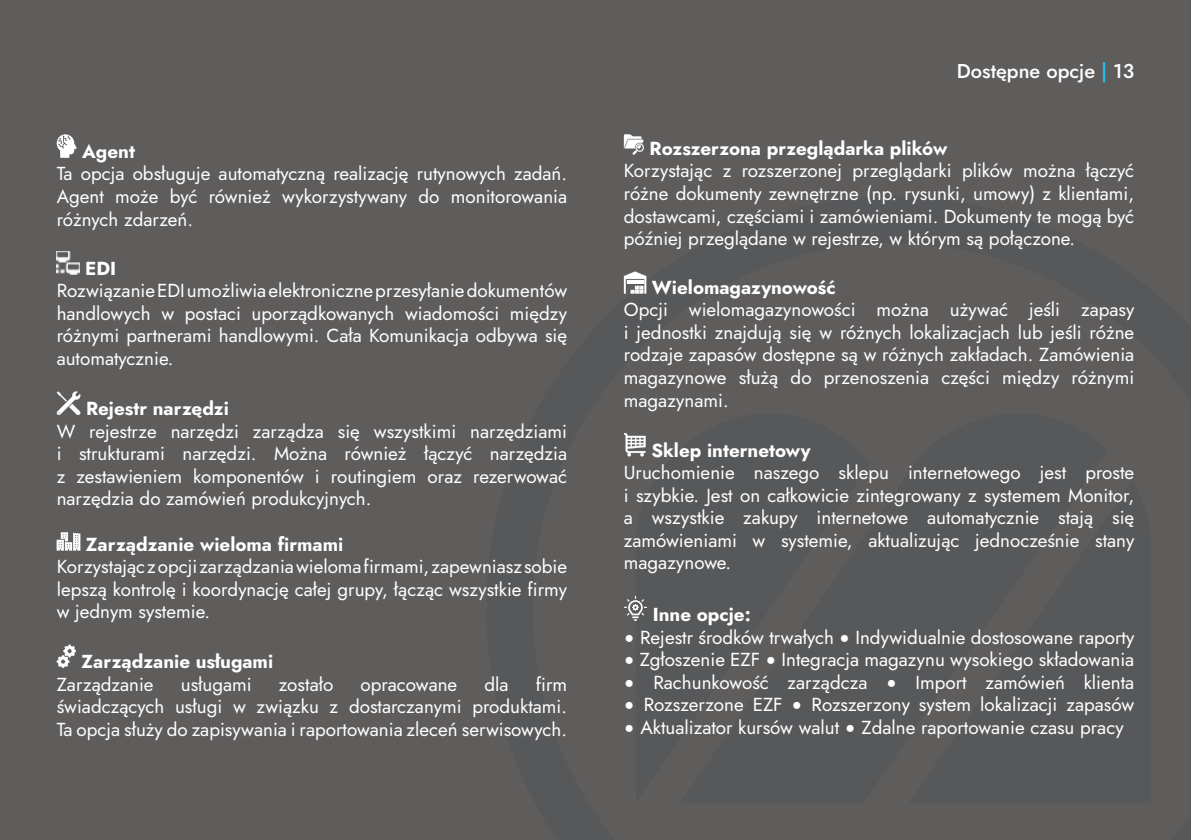
<style>
.page{position:relative;width:1191px;height:840px;background:#fff}
.page>*{position:absolute;margin:0;border:0;box-sizing:border-box;transform-origin:0 0}
.t1{font:500 20px "Jost";color:#fff}
.t2{font:18.8px/22.6px "Jost";color:#fff;text-align:justify}
.t3{font:700 18.8px "Jost";color:#fff}
.s1{color:#20c4f4}
.s2{font-family:"Lato"}
</style>
<div class="page">
<div style="left:0;top:0;width:1191px;height:839px;background:#5f5c5c"></div>
<svg style="left:57px;top:134px;width:20px;height:24px"></svg>
<img style="left:57px;top:252px;width:22px;height:22px">
<svg style="left:57px;top:391px;width:23px;height:24px"></svg>
<svg style="left:57px;top:532px;width:23px;height:18px"></svg>
<svg style="left:57px;top:644px;width:19px;height:23px"></svg>
<svg style="left:624px;top:134px;width:20px;height:21px"></svg>
<svg style="left:624px;top:271px;width:22px;height:22px"></svg>
<svg style="left:624px;top:433px;width:21px;height:23px"></svg>
<svg style="left:624px;top:595px;width:23px;height:25px"></svg>
<p class="t3" style="left:82px;top:138px;width:54px">Agent</p>
<p class="t2" style="left:57px;top:163px;width:512px">Ta opcja obsługuje automatyczną realizację rutynowych zadań.<br>Agent może być również wykorzystywany do monitorowania różnych zdarzeń.</p>
<p class="t3" style="left:85px;top:255px;width:33px">EDI</p>
<p class="t2" style="left:57px;top:279px;width:512px">Rozwiązanie EDI umożliwia elektroniczne przesyłanie dokumentów handlowych w postaci uporządkowanych wiadomości między różnymi partnerami handlowymi. Cała Komunikacja odbywa się automatycznie.</p>
<p class="t3" style="left:86px;top:395px;width:144px">Rejestr narzędzi</p>
<p class="t2" style="left:57px;top:419px;width:512px">W rejestrze narzędzi zarządza się wszystkimi narzędziami i strukturami narzędzi. Można również łączyć narzędzia z zestawieniem komponentów i routingiem oraz rezerwować narzędzia do zamówień produkcyjnych.</p>
<p class="t3" style="left:86px;top:531px;width:259px">Zarządzanie wieloma firmami</p>
<p class="t2" style="left:57px;top:555px;width:512px">Korzystając z opcji zarządzania wieloma firmami, zapewniasz sobie lepszą kontrolę i koordynację całej grupy, łącząc wszystkie firmy w jednym systemie.</p>
<p class="t3" style="left:82px;top:648px;width:193px">Zarządzanie usługami</p>
<p class="t2" style="left:57px;top:672px;width:98px">Zarządzanie</p>
<p class="t2" style="left:181px;top:672px;width:72px">usługami</p>
<p class="t2" style="left:279px;top:672px;width:56px">zostało</p>
<p class="t2" style="left:360px;top:672px;width:98px">opracowane</p>
<p class="t2" style="left:484px;top:672px;width:26px">dla</p>
<p class="t2" style="left:57px;top:672px;width:512px;text-indent:479px">firm świadczących usługi w związku z dostarczanymi produktami.<br>Ta opcja służy do zapisywania i raportowania zleceń serwisowych.</p>
<p class="t1" style="left:957px;top:57px;width:179px">Dostępne opcje <span class="s1">|</span> 13</p>
<p class="t3" style="left:649px;top:135px;width:299px">Rozszerzona przeglądarka plików</p>
<p class="t2" style="left:624px;top:159px;width:512px">Korzystając z rozszerzonej przeglądarki plików można łączyć różne dokumenty zewnętrzne (np. rysunki, umowy) z klientami, dostawcami, częściami i zamówieniami. Dokumenty te mogą być później przeglądane w rejestrze, w którym są połączone.</p>
<p class="t3" style="left:652px;top:274px;width:185px">Wielomagazynowość</p>
<p class="t2" style="left:624px;top:298px;width:512px">Opcji wielomagazynowości można używać jeśli zapasy i jednostki znajdują się w różnych lokalizacjach lub jeśli różne rodzaje zapasów dostępne są w różnych zakładach. Zamówienia magazynowe służą do przenoszenia części między różnymi magazynami.</p>
<p class="t3" style="left:651px;top:437px;width:161px">Sklep internetowy</p>
<p class="t2" style="left:624px;top:461px;width:512px">Uruchomienie naszego sklepu internetowego jest proste i szybkie. Jest on całkowicie zintegrowany z systemem Monitor, a wszystkie zakupy internetowe automatycznie stają się zamówieniami w systemie, aktualizując jednocześnie stany magazynowe.</p>
<p class="t3" style="left:652px;top:601px;width:99px">Inne opcje:</p>
<p class="t2" style="left:624px;top:625px;width:512px"><span class="s2">•</span> Rejestr środków trwałych <span class="s2">•</span> Indywidualnie dostosowane raporty</p>
<p class="t2" style="left:624px;top:648px;width:512px"><span class="s2">•</span> Zgłoszenie EZF <span class="s2">•</span> Integracja magazynu wysokiego składowania</p>
<p class="t2" style="left:624px;top:670px;width:512px"><span class="s2">•</span> Rachunkowość zarządcza <span class="s2">•</span> Import zamówień klienta</p>
<p class="t2" style="left:624px;top:693px;width:512px"><span class="s2">•</span> Rozszerzone EZF <span class="s2">•</span> Rozszerzony system lokalizacji zapasów</p>
<p class="t2" style="left:624px;top:715px;width:501px"><span class="s2">•</span> Aktualizator kursów walut <span class="s2">•</span> Zdalne raportowanie czasu pracy</p>
</div>
